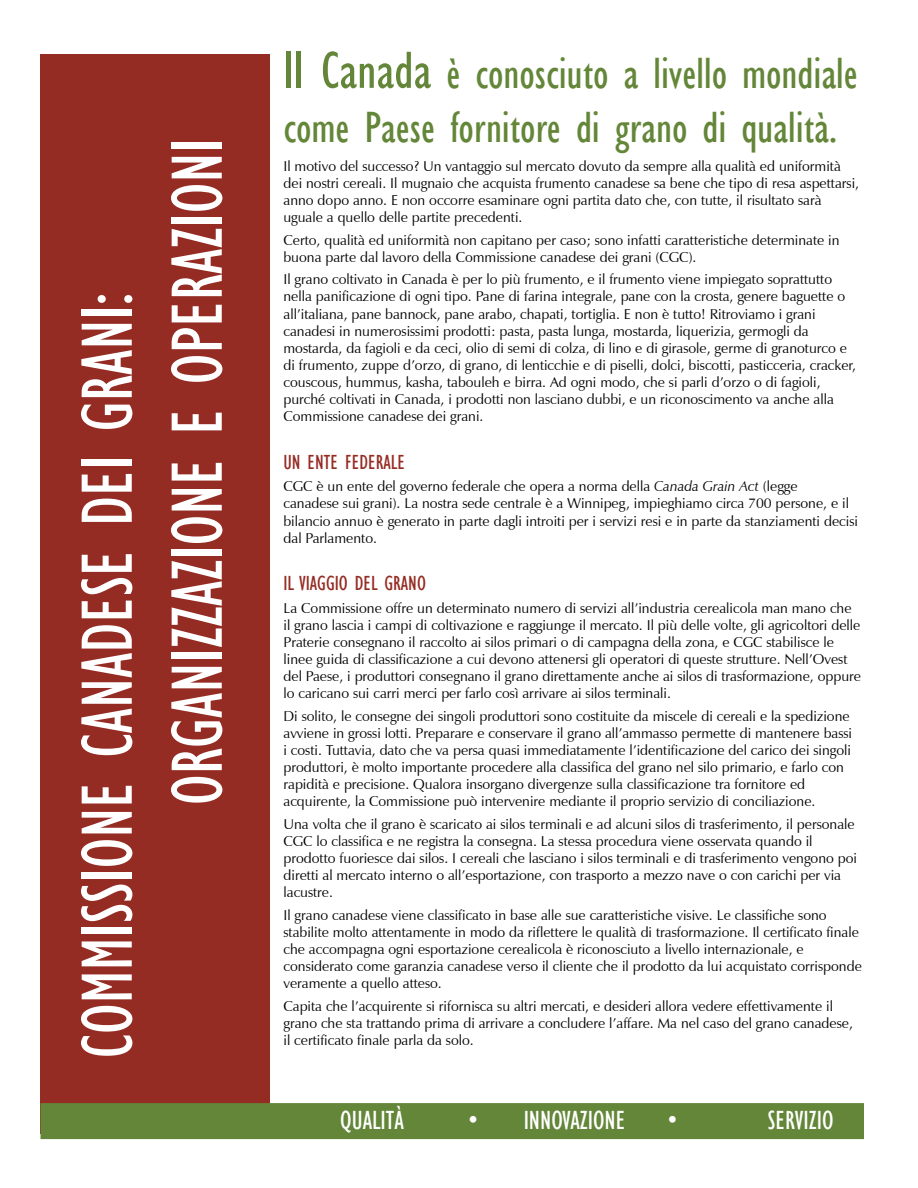
<style>
.page{position:relative;width:918px;height:1188px;background:#fff}
.page>*{position:absolute;margin:0;border:0;box-sizing:border-box;transform-origin:0 0}
.t1{font:condensed 75px/90px "Gill Sans";color:#fff;scale:.96 1}
.t2{font:condensed 45px/54px "Gill Sans";color:#638638}
.t3{font:condensed 27px "Gill Sans";color:#fff}
.t4{font:condensed 21px "Gill Sans";color:#952c24}
.t5{font:14.25px/17.1px "Zapf Humanist 601 BT";color:#000}
.s1{font-size:54px}
.s2{font-style:italic}
</style>
<div class="page">
<div style="left:40px;top:54px;width:230px;height:1080px;background:#952c24"></div>
<div style="left:40px;top:1103px;width:824px;height:36px;background:#638638"></div>
<h1 class="t1" style="left:64px;top:805px;width:696px;text-indent:-253px;rotate:-90deg">COMMISSIONE CANADESE DEI GRANI:<br>ORGANIZZAZIONE E OPERAZIONI</h1>
<h2 class="t2" style="left:284px;top:47px;width:576px"><span class="s1">Il Canada</span> è conosciuto a livello mondiale come Paese fornitore di grano di qualità.</h2>
<p class="t5" style="left:284px;top:157px;width:577px">Il motivo del successo? Un vantaggio sul mercato dovuto da sempre alla qualità ed uniformità dei nostri cereali. Il mugnaio che acquista frumento canadese sa bene che tipo di resa aspettarsi, anno dopo anno. E non occorre esaminare ogni partita dato che, con tutte, il risultato sarà uguale a quello delle partite precedenti.</p>
<p class="t5" style="left:284px;top:231px;width:558px">Certo, qualità ed uniformità non capitano per caso; sono infatti caratteristiche determinate in buona parte dal lavoro della Commissione canadese dei grani (CGC).</p>
<p class="t5" style="left:284px;top:271px;width:574px">Il grano coltivato in Canada è per lo più frumento, e il frumento viene impiegato soprattutto nella panificazione di ogni tipo. Pane di farina integrale, pane con la crosta, genere baguette o all’italiana, pane bannock, pane arabo, chapati, tortiglia. E non è tutto! Ritroviamo i grani canadesi in numerosissimi prodotti: pasta, pasta lunga, mostarda, liquerizia, germogli da mostarda, da fagioli e da ceci, olio di semi di colza, di lino e di girasole, germe di granoturco e di frumento, zuppe d’orzo, di grano, di lenticchie e di piselli, dolci, biscotti, pasticceria, cracker, couscous, hummus, kasha, tabouleh e birra. Ad ogni modo, che si parli d’orzo o di fagioli, purché coltivati in Canada, i prodotti non lasciano dubbi, e un riconoscimento va anche alla Commissione canadese dei grani.</p>
<h3 class="t4" style="left:284px;top:451px;width:123px">UN ENTE FEDERALE</h3>
<p class="t5" style="left:284px;top:478px;width:576px">CGC è un ente del governo federale che opera a norma della <span class="s2">Canada Grain Act</span> (legge<br>canadese sui grani). La nostra sede centrale è a Winnipeg, impieghiamo circa 700 persone, e il bilancio annuo è generato in parte dagli introiti per i servizi resi e in parte da stanziamenti decisi dal Parlamento.</p>
<h3 class="t4" style="left:284px;top:572px;width:144px">IL VIAGGIO DEL GRANO</h3>
<p class="t5" style="left:284px;top:599px;width:579px">La Commissione offre un determinato numero di servizi all’industria cerealicola man mano che il grano lascia i campi di coltivazione e raggiunge il mercato. Il più delle volte, gli agricoltori delle Praterie consegnano il raccolto ai silos primari o di campagna della zona, e CGC stabilisce le linee guida di classificazione a cui devono attenersi gli operatori di queste strutture. Nell’Ovest del Paese, i produttori consegnano il grano direttamente anche ai silos di trasformazione, oppure lo caricano sui carri merci per farlo così arrivare ai silos terminali.</p>
<p class="t5" style="left:284px;top:707px;width:570px">Di solito, le consegne dei singoli produttori sono costituite da miscele di cereali e la spedizione avviene in grossi lotti. Preparare e conservare il grano all’ammasso permette di mantenere bassi i costi. Tuttavia, dato che va persa quasi immediatamente l’identificazione del carico dei singoli produttori, è molto importante procedere alla classifica del grano nel silo primario, e farlo con rapidità e precisione. Qualora insorgano divergenze sulla classificazione tra fornitore ed acquirente, la Commissione può intervenire mediante il proprio servizio di conciliazione.</p>
<p class="t5" style="left:284px;top:815px;width:575px">Una volta che il grano è scaricato ai silos terminali e ad alcuni silos di trasferimento, il personale CGC lo classifica e ne registra la consegna. La stessa procedura viene osservata quando il prodotto fuoriesce dai silos. I cereali che lasciano i silos terminali e di trasferimento vengono poi diretti al mercato interno o all’esportazione, con trasporto a mezzo nave o con carichi per via lacustre.</p>
<p class="t5" style="left:284px;top:906px;width:580px">Il grano canadese viene classificato in base alle sue caratteristiche visive. Le classifiche sono stabilite molto attentamente in modo da riflettere le qualità di trasformazione. Il certificato finale che accompagna ogni esportazione cerealicola è riconosciuto a livello internazionale, e considerato come garanzia canadese verso il cliente che il prodotto da lui acquistato corrisponde veramente a quello atteso.</p>
<p class="t5" style="left:284px;top:997px;width:571px">Capita che l’acquirente si rifornisca su altri mercati, e desideri allora vedere effettivamente il grano che sta trattando prima di arrivare a concludere l’affare. Ma nel caso del grano canadese, il certificato finale parla da solo.</p>
<h3 class="t3" style="left:340px;top:1106px;width:65px">QUALITÀ</h3>
<h3 class="t3" style="left:469px;top:1106px;width:158px">• INNOVAZIONE</h3>
<h3 class="t3" style="left:668px;top:1106px;width:11px">•</h3>
<h3 class="t3" style="left:768px;top:1106px;width:67px">SERVIZIO</h3>
</div>
